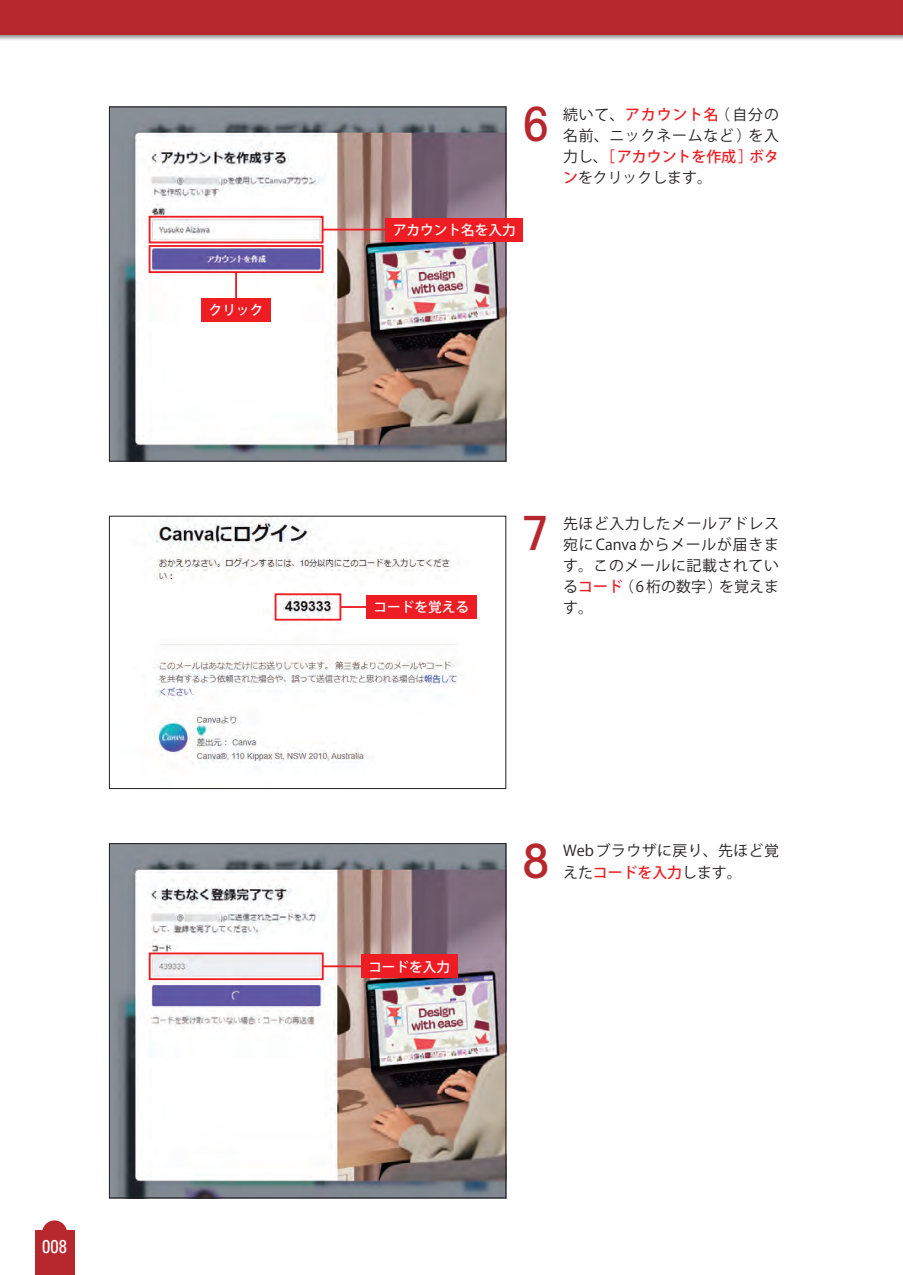
<style>
.page{position:relative;width:903px;height:1275px;background:#fff}
.page>*{position:absolute;margin:0;border:0;box-sizing:border-box;transform-origin:0 0}
.t1{font:500 condensed 47.07px "Avant Garde";color:#b7282e}
.t2{font:condensed 18.55px "Univers";color:#fff}
.t3{font:14.88px/21.2px "Koz Go Pro";letter-spacing:.04em;color:#231f20;text-align:justify}
.t4{font:500 13.65px "Koz Go Pro";color:#fff}
.s1{font-weight:500;color:#ee1d23}
</style>
<div class="page">
<div style="left:35px;top:1230px;width:39px;height:45px;background:#b7282e"></div>
<div style="left:42px;top:1220px;width:25px;height:25px;background:#b7282e;border-radius:50%"></div>
<div style="left:0;top:0;width:903px;height:42px;background:#231f20;opacity:.5"></div>
<div style="left:0;top:0;width:903px;height:35px;background:#b7282e"></div>
<hr style="left:901px;top:0;width:2px;height:42px;background:#231f20;opacity:.5">
<hr style="left:902px;top:0;width:1px;height:35px;background:#b7282e">
<img style="left:111px;top:109px;width:393px;height:350px">
<div style="left:109px;top:107px;width:397px;height:354px;border:1px solid #231f20"></div>
<img style="left:149px;top:518px;width:328px;height:245px">
<div style="left:109px;top:516px;width:397px;height:273px;border:1px solid #231f20"></div>
<img style="left:111px;top:845px;width:393px;height:351px">
<div style="left:109px;top:843px;width:397px;height:355px;border:1px solid #231f20"></div>
<div style="left:149px;top:245px;width:174px;height:28px;border:2px solid #ee1d23"></div>
<hr style="left:235px;top:272px;width:2px;height:45px;background:#ee1d23">
<div style="left:201px;top:298px;width:70px;height:23px;background:#ee1d23"></div>
<div style="left:149px;top:216px;width:174px;height:27px;border:2px solid #ee1d23"></div>
<hr style="left:322px;top:229px;width:95px;height:2px;background:#ee1d23">
<div style="left:385px;top:218px;width:138px;height:23px;background:#ee1d23"></div>
<div style="left:275px;top:593px;width:66px;height:28px;border:2px solid #ee1d23"></div>
<hr style="left:340px;top:606px;width:95px;height:2px;background:#ee1d23">
<div style="left:366px;top:595px;width:110px;height:24px;background:#ee1d23"></div>
<div style="left:149px;top:952px;width:175px;height:28px;border:2px solid #ee1d23"></div>
<hr style="left:322px;top:965px;width:95px;height:2px;background:#ee1d23">
<div style="left:361px;top:954px;width:97px;height:24px;background:#ee1d23"></div>
<p class="t2" style="left:42px;top:1234px;width:26px">008</p>
<p class="t4" style="left:209px;top:301px;width:56px">クリック</p>
<h1 class="t1" style="left:523px;top:95px;width:28px">6</h1>
<p class="t3" style="left:563px;top:104px;width:217px">続いて、<span class="s1">アカウント名</span>（自分の名前、ニックネームなど）を入力し、<span class="s1">［アカウントを作成］ボタン</span>をクリックします。</p>
<p class="t4" style="left:393px;top:221px;width:124px">アカウント名を入力</p>
<p class="t4" style="left:374px;top:598px;width:97px">コードを覚える</p>
<h1 class="t1" style="left:523px;top:504px;width:28px">7</h1>
<p class="t3" style="left:563px;top:513px;width:217px">先ほど入力したメールアドレス宛にCanvaからメールが届きます。このメールに記載されている<span class="s1">コード</span>（ 6 桁の数字）を覚えます。</p>
<p class="t4" style="left:368px;top:958px;width:83px">コードを入力</p>
<h1 class="t1" style="left:523px;top:832px;width:28px">8</h1>
<p class="t3" style="left:563px;top:841px;width:217px">Webブラウザに戻り、先ほど覚えた<span class="s1">コードを入力</span>します。</p>
</div>
